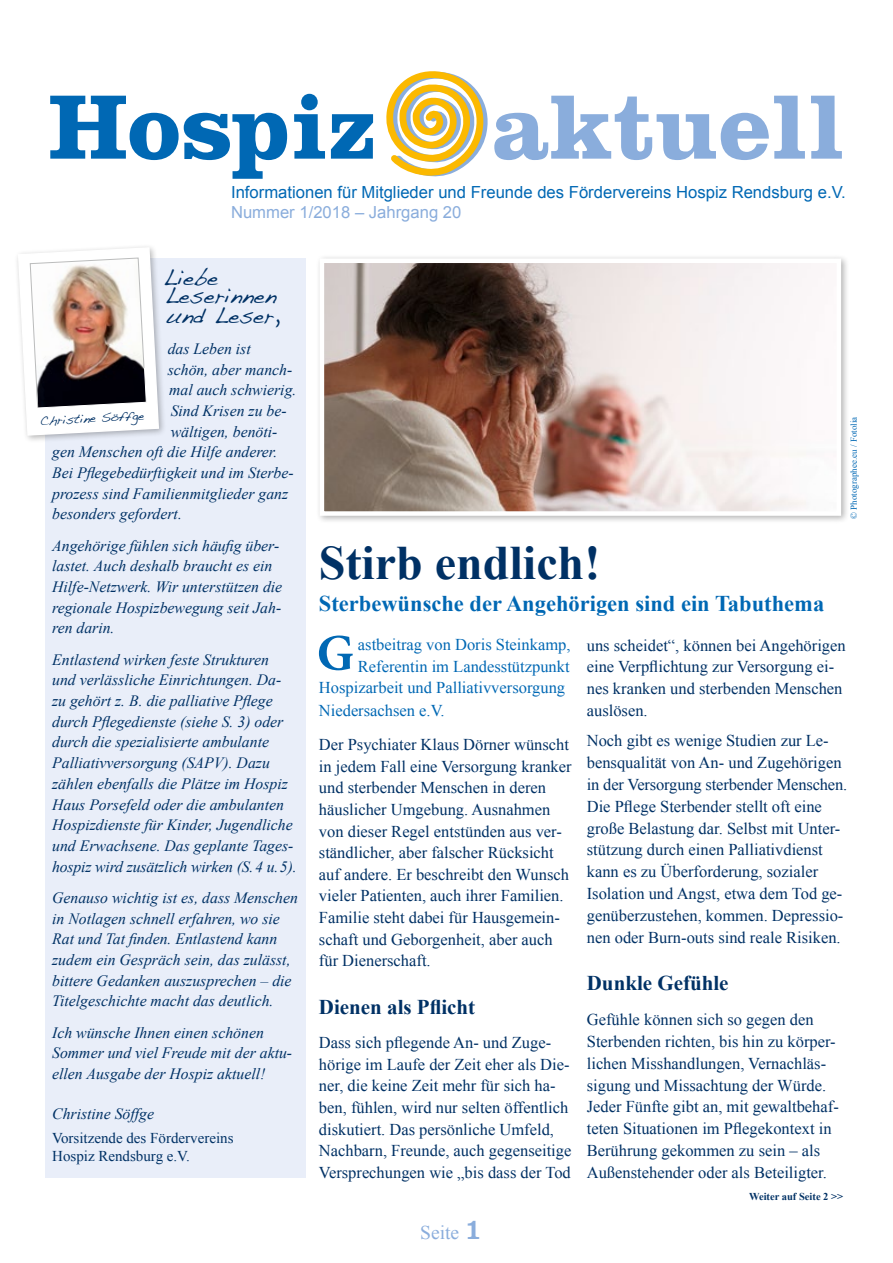
<style>
.page{position:relative;width:893px;height:1263px;background:#fff}
.page>*{position:absolute;margin:0;border:0;box-sizing:border-box;transform-origin:0 0}
.t1{font:700 51.3px "Minion Pro";color:#0068b4}
.t2{font:700 48px "Times New Roman";color:#003165}
.t3{font:700 22.5px "Times New Roman";color:#0068b4}
.t4{font:22.5px/18px "Handwriting Dakota";color:#003165}
.t5{font:700 21px "Times New Roman";color:#003165}
.t6{font:19.5px "Times New Roman";color:#8aaddc}
.t7{font:16.65px "Arial";color:#0068b4}
.t8{font:16.65px "Arial";color:#8aaddc}
.t9{font:16.5px/21.8px "Times New Roman";color:#003165}
.t10{font:16.5px "Times New Roman";color:#0068b4}
.t11{font:italic 15.75px/20.7px "Times New Roman";color:#003165}
.t12{font:15px/18px "Times New Roman";color:#003165}
.t13{font:12.75px "Handwriting Dakota";color:#003165}
.t14{font:700 10.5px "Times New Roman";color:#003165}
.t15{font:9px "Times New Roman";color:#0068b4}
.s1{font-family:"Clarendon LT";font-size:30px}
</style>
<div class="page">
<div style="left:45px;top:258px;width:260px;height:920px;background:#e9eef9"></div>
<div style="left:316px;top:254px;width:533px;height:270px;background:#000;opacity:.3"></div>
<img style="left:325px;top:263px;width:511px;height:248px">
<div style="left:320px;top:258px;width:521px;height:258px;border:4px solid #fff"></div>
<svg style="left:494px;top:96px;width:348px;height:64px"></svg>
<svg style="left:50px;top:94px;width:323px;height:85px"></svg>
<div style="left:14px;top:244px;width:153px;height:200px;background:#000;opacity:.3"></div>
<svg style="left:386px;top:71px;width:102px;height:106px"></svg>
<svg style="left:17px;top:246px;width:143px;height:190px"></svg>
<p class="t7" style="left:231px;top:181px;width:616px">Informationen für Mitglieder und Freunde des Fördervereins Hospiz Rendsburg e.V.</p>
<p class="t8" style="left:231px;top:201px;width:232px">Nummer 1/2018 – Jahrgang 20</p>
<h3 class="t4" style="left:163px;top:268px;width:115px">Liebe<br>Leserinnen</h3>
<h3 class="t4" style="left:166px;top:306px;width:115px">und Leser,</h3>
<p class="t11" style="left:168px;top:338px;width:85px">das Leben ist</p>
<p class="t11" style="left:168px;top:359px;width:126px">schön, aber manch-</p>
<p class="t11" style="left:169px;top:379px;width:129px">mal auch schwierig.</p>
<p class="t11" style="left:171px;top:400px;width:117px">Sind Krisen zu be-</p>
<p class="t11" style="left:171px;top:421px;width:108px">wältigen, benöti-</p>
<p class="t11" style="left:52px;top:441px;width:227px">gen Menschen oft die Hilfe anderer.</p>
<p class="t11" style="left:52px;top:462px;width:243px">Bei Pflegebedürftigkeit und im Sterbe-</p>
<p class="t11" style="left:52px;top:483px;width:238px">prozess sind Familienmitglieder ganz</p>
<p class="t11" style="left:52px;top:503px;width:131px">besonders gefordert.</p>
<p class="t11" style="left:52px;top:535px;width:232px">Angehörige fühlen sich häufig über&shy;lastet. Auch deshalb braucht es ein<br>Hilfe-Netzwerk. Wir unterstützen die regionale Hospizbewegung seit Jah&shy;ren darin.</p>
<p class="t11" style="left:52px;top:649px;width:246px">Entlastend wirken feste Strukturen<br>und verlässliche Einrichtungen. Da&shy;zu gehört z. B. die palliative Pflege durch Pflegedienste (siehe S. 3) oder durch die spezialisierte ambulante Palliativversorgung (SAPV). Dazu zählen ebenfalls die Plätze im Hospiz Haus Porsefeld oder die ambulanten Hospizdienste für Kinder, Jugendliche und Erwachsene. Das geplante Tages&shy;hospiz wird zusätzlich wirken (S.4 u.5).</p>
<p class="t11" style="left:52px;top:887px;width:247px">Genauso wichtig ist es, dass Menschen in Notlagen schnell erfahren, wo sie Rat und Tat finden. Entlastend kann zudem ein Gespräch sein, das zulässt, bittere Gedanken auszusprechen – die Titelgeschichte macht das deutlich.</p>
<p class="t11" style="left:52px;top:1021px;width:241px">Ich wünsche Ihnen einen schönen<br>Sommer und viel Freude mit der aktu&shy;ellen Ausgabe der Hospiz aktuell!</p>
<p class="t11" style="left:52px;top:1103px;width:103px">Christine Söffge</p>
<p class="t12" style="left:52px;top:1129px;width:183px">Vorsitzende des Fördervereins<br>Hospiz Rendsburg e.V.</p>
<p class="t13" style="left:39px;top:413px;width:106px;rotate:-3deg">Christine Söffge</p>
<h2 class="t2" style="left:319px;top:530px;width:283px">Stirb endlich!</h2>
<h3 class="t3" style="left:319px;top:588px;width:507px">Sterbewünsche der Angehörigen sind ein Tabuthema</h3>
<p class="t15" style="left:848px;top:519px;width:103px;rotate:-90deg">© Photographee.eu / Fotolia</p>
<h1 class="t1" style="left:317px;top:617px;width:39px">G</h1>
<p class="t10" style="left:358px;top:633px;width:214px">astbeitrag von Doris Steinkamp,</p>
<p class="t10" style="left:358px;top:655px;width:213px">Referentin im Landesstützpunkt</p>
<p class="t10" style="left:319px;top:677px;width:248px">Hospizarbeit und Palliativversorgung</p>
<p class="t10" style="left:319px;top:699px;width:127px">Niedersachsen e.V.</p>
<p class="t9" style="left:319px;top:733px;width:254px">Der Psychiater Klaus Dörner wünscht in jedem Fall eine Versorgung kranker und sterbender Menschen in deren häuslicher Umgebung. Ausnahmen von dieser Regel entstünden aus ver&shy;ständlicher, aber falscher Rücksicht auf andere. Er beschreibt den Wunsch vieler Patienten, auch ihrer Familien.<br>Familie steht dabei für Hausgemein&shy;schaft und Geborgenheit, aber auch für Dienerschaft.</p>
<p class="t5" style="left:319px;top:992px;width:158px">Dienen als Pflicht</p>
<p class="t9" style="left:319px;top:1031px;width:254px">Dass sich pflegende An- und Zuge&shy;hörige im Laufe der Zeit eher als Die&shy;ner, die keine Zeit mehr für sich ha&shy;ben, fühlen, wird nur selten öffentlich diskutiert. Das persönliche Umfeld, Nachbarn, Freunde, auch gegenseitige Versprechungen wie „bis dass der Tod</p>
<p class="t6" style="left:420px;top:1219px;width:64px">Seite <span class="s1">1</span></p>
<p class="t9" style="left:587px;top:634px;width:260px">uns scheidet“, können bei Angehörigen eine Verpflichtung zur Versorgung ei&shy;nes kranken und sterbenden Menschen auslösen.</p>
<p class="t9" style="left:587px;top:730px;width:262px">Noch gibt es wenige Studien zur Le&shy;bensqualität von An- und Zugehörigen in der Versorgung sterbender Menschen.<br>Die Pflege Sterbender stellt oft eine große Belastung dar. Selbst mit Unter&shy;stützung durch einen Palliativdienst kann es zu Überforderung, sozialer Isolation und Angst, etwa dem Tod ge&shy;genüberzustehen, kommen. Depressio&shy;nen oder Burn-outs sind reale Risiken.</p>
<p class="t5" style="left:587px;top:969px;width:143px">Dunkle Gefühle</p>
<p class="t9" style="left:587px;top:1008px;width:254px">Gefühle können sich so gegen den Sterbenden richten, bis hin zu körper&shy;lichen Misshandlungen, Vernachläs&shy;sigung und Missachtung der Würde.<br>Jeder Fünfte gibt an, mit gewaltbehaf&shy;teten Situationen im Pflegekontext in Berührung gekommen zu sein – als Außenstehender oder als Beteiligter.</p>
<p class="t14" style="left:749px;top:1189px;width:96px">Weiter auf Seite 2 &gt;&gt;</p>
</div>
